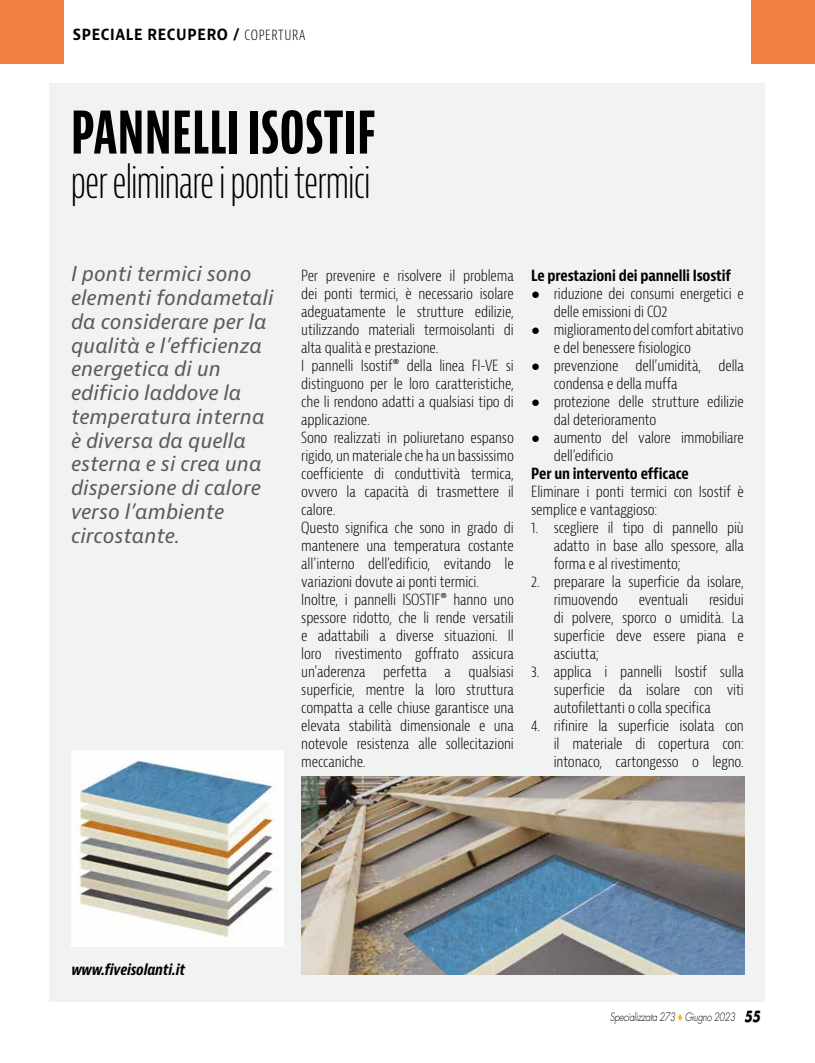
<style>
.page{position:relative;width:815px;height:1063px;background:#fff}
.page>*{position:absolute;margin:0;border:0;box-sizing:border-box;transform-origin:0 0}
.t1{font:700 extra-condensed 62.5px "Bernina Sans";color:#000}
.t2{font:300 extra-condensed 45px "Bernina Sans";letter-spacing:-.02em;color:#000}
.t3{font:italic 20px/23.8px "Bernina Sans";color:#5a5a59}
.t4{font:300 condensed 15px/18px "Bernina Sans";letter-spacing:-.01em;color:#000}
.t5{font:700 condensed 15px "Bernina Sans";letter-spacing:-.01em;color:#000}
.t6{font:700 15px "Bernina Sans";color:#000;scale:.9 1}
.t7{font:italic 700 condensed 15px "Bernina Sans";letter-spacing:-.01em;color:#000}
.t8{font:italic 300 11.25px "Futura Std";letter-spacing:-.03em;color:#000;scale:.8 1}
.s1{font-weight:300;font-stretch:condensed}
.s2{font-family:"Arial";font-weight:900;font-stretch:normal}
.s3{color:#fbba00}
.s4{font-weight:700;font-size:15px}
</style>
<div class="page">
<div style="left:50px;top:83px;width:715px;height:918px;background:#edf1ef"></div>
<div style="left:0;top:0;width:64px;height:64px;background:#f08042"></div>
<img style="left:301px;top:776px;width:443px;height:199px">
<img style="left:71px;top:751px;width:213px;height:195px">
<div style="left:751px;top:0;width:64px;height:64px;background:#f08042"></div>
<p class="t6" style="left:73px;top:25px;width:260px">SPECIALE RECUPERO / <span class="s1">COPERTURA</span></p>
<h1 class="t1" style="left:71px;top:95px;width:307px">PANNELLI ISOSTIF</h1>
<h2 class="t2" style="left:71px;top:156px;width:302px">per eliminare i ponti termici</h2>
<p class="t3" style="left:71px;top:263px;width:204px">I ponti termici sono elementi fondametali da considerare per la qualità e l’efficienza energetica di un edificio laddove la temperatura interna è diversa da quella esterna e si crea una dispersione di calore verso l’ambiente circostante.</p>
<p class="t4" style="left:301px;top:267px;width:214px">Per prevenire e risolvere il problema dei ponti termici, è necessario isolare adeguatamente le strutture edilizie, utilizzando materiali termoisolanti di alta qualità e prestazione.<br>I pannelli Isostif® della linea FI-VE si distinguono per le loro caratteristiche, che li rendono adatti a qualsiasi tipo di applicazione.<br>Sono realizzati in poliuretano espanso rigido, un materiale che ha un bassissimo coefficiente di conduttività termica, ovvero la capacità di trasmettere il calore.<br>Questo significa che sono in grado di mantenere una temperatura costante all’interno dell’edificio, evitando le variazioni dovute ai ponti termici.<br>Inoltre, i pannelli ISOSTIF® hanno uno spessore ridotto, che li rende versatili e adattabili a diverse situazioni. Il loro rivestimento goffrato assicura un’aderenza perfetta a qualsiasi superficie, mentre la loro struttura compatta a celle chiuse garantisce una elevata stabilità dimensionale e una notevole resistenza alle sollecitazioni meccaniche.</p>
<p class="t5" style="left:531px;top:266px;width:202px">Le prestazioni dei pannelli Isostif</p>
<p class="t4" style="left:554px;top:285px;width:192px;text-indent:-22px"><span class="s2">●</span> riduzione dei consumi energetici e delle emissioni di CO2</p>
<p class="t4" style="left:554px;top:321px;width:192px;text-indent:-22px"><span class="s2">●</span> miglioramento del comfort abitativo e del benessere fisiologico</p>
<p class="t4" style="left:554px;top:357px;width:192px;text-indent:-22px"><span class="s2">●</span> prevenzione dell’umidità, della condensa e della muffa</p>
<p class="t4" style="left:554px;top:393px;width:192px;text-indent:-22px"><span class="s2">●</span> protezione delle strutture edilizie dal deterioramento</p>
<p class="t4" style="left:554px;top:429px;width:192px;text-indent:-22px"><span class="s2">●</span> aumento del valore immobiliare dell’edificio</p>
<p class="t5" style="left:531px;top:464px;width:159px">Per un intervento efficace</p>
<p class="t4" style="left:531px;top:483px;width:214px">Eliminare i ponti termici con Isostif è semplice e vantaggioso:</p>
<p class="t4" style="left:554px;top:519px;width:192px;text-align:justify;text-indent:-22px">1. scegliere il tipo di pannello più adatto in base allo spessore, alla forma e al rivestimento;</p>
<p class="t4" style="left:554px;top:573px;width:192px;text-indent:-22px">2. preparare la superficie da isolare, rimuovendo</p>
<p class="t4" style="left:554px;top:591px;width:192px;text-align:justify;text-indent:155px">residui di polvere, sporco o umidità. La superficie deve essere piana e asciutta;</p>
<p class="t4" style="left:554px;top:663px;width:192px;text-align:justify;text-indent:-22px">3. applica i pannelli Isostif sulla superficie da isolare con viti autofilettanti o colla specifica</p>
<p class="t4" style="left:554px;top:717px;width:192px;text-align:justify;text-indent:-22px">4. rifinire la superficie isolata con il materiale di copertura con: intonaco, cartongesso o legno.</p>
<p class="t4" style="left:639px;top:591px;width:51px">eventuali</p>
<p class="t7" style="left:71px;top:960px;width:115px">www.fiveisolanti.it</p>
<p class="t8" style="left:610px;top:1010px;width:190px">Specializzata 273 <span class="s3">◆</span> Giugno 2023 <span class="s4">55</span></p>
</div>
